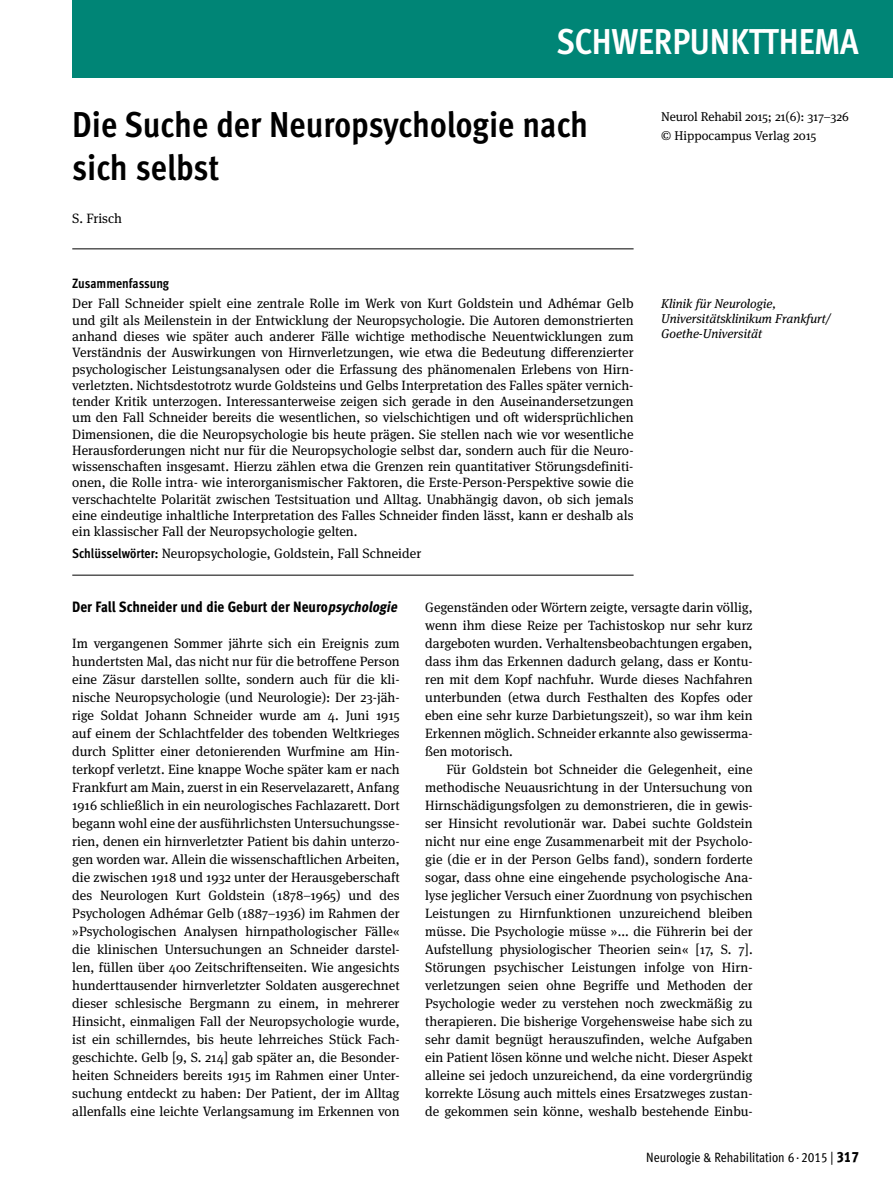
<style>
.page{position:relative;width:893px;height:1191px;background:#fff}
.page>*{position:absolute;margin:0;border:0;box-sizing:border-box;transform-origin:0 0}
.t1{font:36px/43.3px "Meta Cond Bold LF";color:#000}
.t2{font:36px "Meta Cond Bold LF";color:#fff}
.t3{font:15px "Meta Cond Extra Bold LF";color:#000}
.t4{font:13.5px/18px "Meta Serif Pro";color:#000;text-align:justify}
.t5{font:13.5px "Meta Cond Book LF";color:#000}
.t6{font:13.5px "Meta Cond Bold LF";letter-spacing:-.005em;color:#000}
.t7{font:italic 12.75px/15.3px "Meta Serif Pro";color:#000}
.t8{font:12.75px/19.6px "Meta Serif Pro";letter-spacing:-.01em;color:#000}
.s1{font-family:"Meta Cond Bold LF"}
.s2{font-style:italic}
.s3{font-family:"Meta Cond Extra Bold LF";font-size:15px}
</style>
<div class="page">
<hr style="left:72px;top:249px;width:562px;height:1px;background:#000">
<hr style="left:72px;top:575px;width:562px;height:1px;background:#000">
<div style="left:72px;top:0;width:821px;height:78px;background:#008576"></div>
<h1 class="t2" style="left:556px;top:20px;width:304px">SCHWERPUNKTTHEMA</h1>
<h1 class="t1" style="left:72px;top:102px;width:517px">Die Suche der Neuropsychologie nach sich selbst</h1>
<p class="t4" style="left:72px;top:209px;width:51px">S. Frisch</p>
<p class="t6" style="left:72px;top:275px;width:98px">Zusammenfassung</p>
<p class="t4" style="left:72px;top:295px;width:563px;line-height:16.2px">Der Fall Schneider spielt eine zentrale Rolle im Werk von Kurt Goldstein und Adhémar Gelb und gilt als Meilenstein in der Entwicklung der Neuropsychologie. Die Autoren demonstrierten anhand dieses wie später auch anderer Fälle wichtige methodische Neuentwicklungen zum Verständnis der Auswirkungen von Hirnverletzungen, wie etwa die Bedeutung differenzierter psychologischer Leistungsanalysen oder die Erfassung des phänomenalen Erlebens von Hirn&shy;verletzten. Nichtsdestotrotz wurde Goldsteins und Gelbs Interpretation des Falles später vernich&shy;tender Kritik unterzogen. Interessanterweise zeigen sich gerade in den Auseinandersetzungen um den Fall Schneider bereits die wesentlichen, so vielschichtigen und oft widersprüchlichen Dimensionen, die die Neuropsychologie bis heute prägen. Sie stellen nach wie vor wesentliche Herausforderungen nicht nur für die Neuropsychologie selbst dar, sondern auch für die Neuro&shy;wissenschaften insgesamt. Hierzu zählen etwa die Grenzen rein quantitativer Störungsdefiniti&shy;onen, die Rolle intra- wie interorganismischer Faktoren, die Erste-Person-Perspektive sowie die verschachtelte Polarität zwischen Testsituation und Alltag. Unabhängig davon, ob sich jemals eine eindeutige inhaltliche Interpretation des Falles Schneider finden lässt, kann er deshalb als ein klassischer Fall der Neuropsychologie gelten.</p>
<p class="t4" style="left:72px;top:543px;width:350px"><span class="s1">Schlüsselwörter:</span> Neuropsychologie, Goldstein, Fall Schneider</p>
<p class="t8" style="left:661px;top:106px;width:189px">Neurol Rehabil 2015; 21(6): 317–326 © Hippocampus Verlag 2015</p>
<p class="t7" style="left:661px;top:295px;width:171px">Klinik für Neurologie,<br>Universitätsklinikum Frankfurt/<br>Goethe-Universität</p>
<p class="t3" style="left:72px;top:598px;width:329px">Der Fall Schneider und die Geburt der Neuro<span class="s2">psychologie</span></p>
<p class="t4" style="left:72px;top:634px;width:329px">Im vergangenen Sommer jährte sich ein Ereignis zum hundertsten Mal, das nicht nur für die betroffene Person eine Zäsur darstellen sollte, sondern auch für die kli&shy;nische Neuropsychologie (und Neurologie): Der 23-jäh&shy;rige Soldat Johann Schneider wurde am 4. Juni 1915 auf einem der Schlachtfelder des tobenden Weltkrieges durch Splitter einer detonierenden Wurfmine am Hin&shy;terkopf verletzt. Eine knappe Woche später kam er nach Frankfurt am Main, zuerst in ein Reservelazarett, Anfang 1916 schließlich in ein neurologisches Fachlazarett. Dort begann wohl eine der ausführlichsten Untersuchungsse&shy;rien, denen ein hirnverletzter Patient bis dahin unterzo&shy;gen worden war. Allein die wissenschaftlichen Arbeiten, die zwischen 1918 und 1932 unter der Herausgeberschaft des Neurologen Kurt Goldstein (1878–1965) und des Psychologen Adhémar Gelb (1887–1936) im Rahmen der »Psychologischen Analysen hirnpathologischer Fälle« die klinischen Untersuchungen an Schneider darstel&shy;len, füllen über 400 Zeitschriftenseiten. Wie angesichts hunderttausender hirnverletzter Soldaten ausgerechnet dieser schlesische Bergmann zu einem, in mehrerer Hinsicht, einmaligen Fall der Neuropsychologie wurde, ist ein schillerndes, bis heute lehrreiches Stück Fach&shy;geschichte. Gelb [9, S. 214] gab später an, die Besonder&shy;heiten Schneiders bereits 1915 im Rahmen einer Unter&shy;suchung entdeckt zu haben: Der Patient, der im Alltag allenfalls eine leichte Verlangsamung im Erkennen von</p>
<p class="t4" style="left:425px;top:598px;width:329px">Gegenständen oder Wörtern zeigte, versagte darin völlig, wenn ihm diese Reize per Tachistoskop nur sehr kurz dargeboten wurden. Verhaltensbeobachtungen ergaben, dass ihm das Erkennen dadurch gelang, dass er Kontu&shy;ren mit dem Kopf nachfuhr. Wurde dieses Nachfahren unterbunden (etwa durch Festhalten des Kopfes oder eben eine sehr kurze Darbietungszeit), so war ihm kein Erkennen möglich. Schneider erkannte also gewisserma&shy;ßen motorisch.</p>
<p class="t4" style="left:425px;top:759px;width:329px;text-indent:21px">Für Goldstein bot Schneider die Gelegenheit, eine methodische Neuausrichtung in der Untersuchung von Hirnschädigungsfolgen zu demonstrieren, die in gewis&shy;ser Hinsicht revolutionär war. Dabei suchte Goldstein nicht nur eine enge Zusammenarbeit mit der Psycholo&shy;gie (die er in der Person Gelbs fand), sondern forderte sogar, dass ohne eine eingehende psychologische Ana&shy;lyse jeglicher Versuch einer Zuordnung von psychischen Leistungen zu Hirnfunktionen unzureichend bleiben müsse. Die Psychologie müsse »... die Führerin bei der Aufstellung physiologischer Theorien sein« [17, S. 7].<br>Störungen psychischer Leistungen infolge von Hirn&shy;verletzungen seien ohne Begriffe und Methoden der Psychologie weder zu verstehen noch zweckmäßig zu therapieren. Die bisherige Vorgehensweise habe sich zu sehr damit begnügt herauszufinden, welche Aufgaben ein Patient lösen könne und welche nicht. Dieser Aspekt alleine sei jedoch unzureichend, da eine vordergründig korrekte Lösung auch mittels eines Ersatzweges zustan&shy;de gekommen sein könne, weshalb bestehende Einbu-</p>
<p class="t5" style="left:646px;top:1149px;width:214px">Neurologie &amp; Rehabilitation 6 · 2015 | <span class="s3">317</span></p>
</div>
